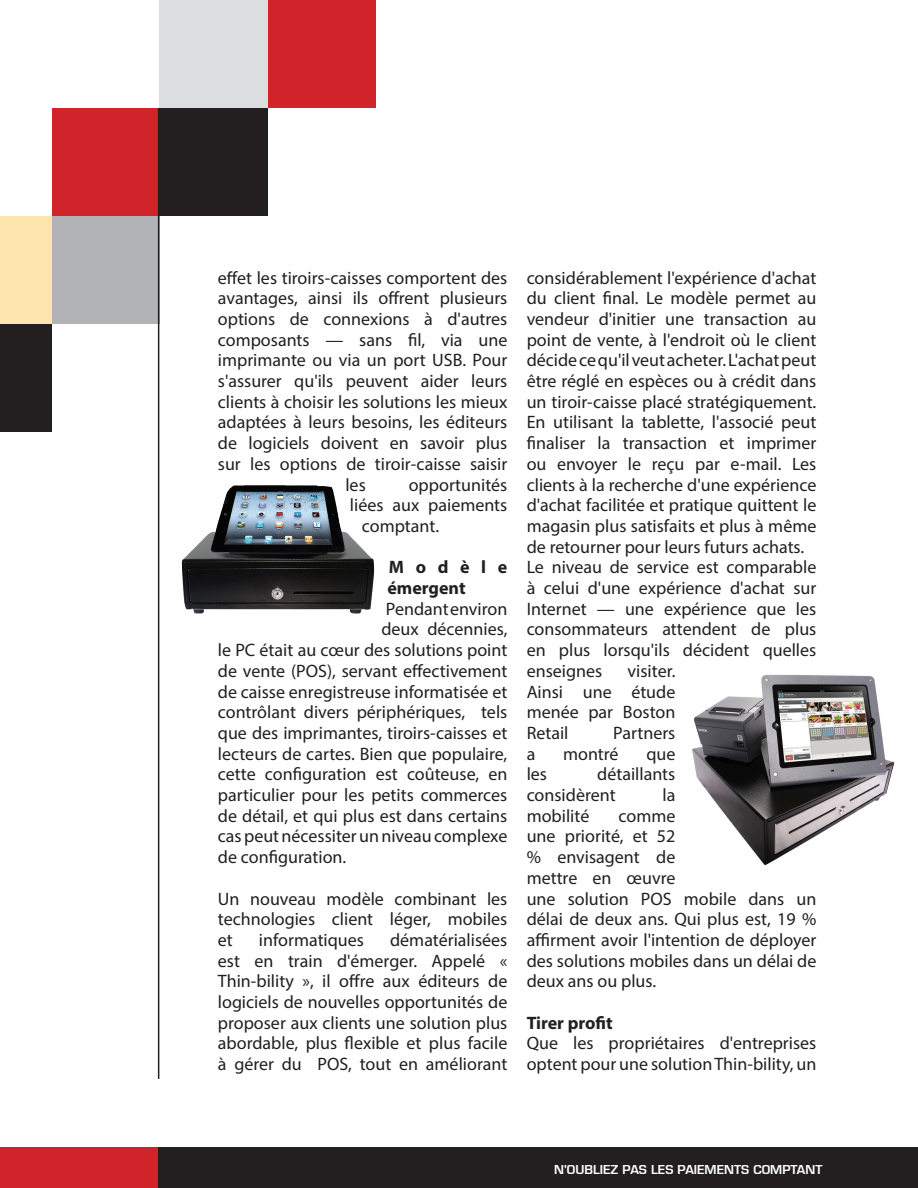
<style>
.page{position:relative;width:918px;height:1188px;background:#fff}
.page>*{position:absolute;margin:0;border:0;box-sizing:border-box;transform-origin:0 0}
.All_body_text{font:18px/20.7px "Myriad Pro";color:#231f20;text-align:justify}
.All_body_text-2{font:700 18px/20.7px "Myriad Pro";color:#231f20}
.t1{font:600 12px "Eurostile";color:#fff}
</style>
<div class="page">
<div style="left:157px;top:1148px;width:761px;height:40px;background:#231f20"></div>
<div style="left:0;top:1148px;width:158px;height:40px;background:#d1232a"></div>
<div style="left:160px;top:0;width:108px;height:108px;background:#dcdddf"></div>
<div style="left:268px;top:0;width:108px;height:108px;background:#d1232a"></div>
<div style="left:52px;top:108px;width:108px;height:108px;background:#d1232a"></div>
<div style="left:160px;top:108px;width:108px;height:108px;background:#231f20"></div>
<div style="left:0;top:216px;width:52px;height:108px;background:#fde6ad"></div>
<div style="left:52px;top:216px;width:108px;height:108px;background:#b2b3b7"></div>
<div style="left:0;top:324px;width:52px;height:108px;background:#231f20"></div>
<hr style="left:158px;top:108px;width:1px;height:971px;background:#231f20">
<img style="left:181px;top:485px;width:194px;height:129px">
<img style="left:692px;top:674px;width:203px;height:192px">
<p class="All_body_text" style="left:218px;top:267px;width:291px">effet les tiroirs-caisses comportent des</p>
<p class="All_body_text" style="left:218px;top:288px;width:291px">avantages, ainsi ils offrent plusieurs</p>
<p class="All_body_text" style="left:218px;top:308px;width:291px">options de connexions à d'autres</p>
<p class="All_body_text" style="left:218px;top:329px;width:291px">composants — sans fil, via une</p>
<p class="All_body_text" style="left:218px;top:350px;width:291px">imprimante ou via un port USB. Pour</p>
<p class="All_body_text" style="left:218px;top:370px;width:291px">s'assurer qu'ils peuvent aider leurs</p>
<p class="All_body_text" style="left:218px;top:391px;width:291px">clients à choisir les solutions les mieux</p>
<p class="All_body_text" style="left:218px;top:412px;width:291px">adaptées à leurs besoins, les éditeurs</p>
<p class="All_body_text" style="left:218px;top:432px;width:291px">de logiciels doivent en savoir plus</p>
<p class="All_body_text" style="left:218px;top:453px;width:291px">sur les options de tiroir-caisse saisir</p>
<p class="All_body_text" style="left:345px;top:474px;width:22px">les</p>
<p class="All_body_text" style="left:409px;top:474px;width:100px">opportunités</p>
<p class="All_body_text" style="left:350px;top:495px;width:159px">liées aux paiements</p>
<p class="All_body_text" style="left:362px;top:515px;width:79px">comptant.</p>
<p class="All_body_text-2" style="left:387px;top:556px;width:121px">Modèle émergent</p>
<p class="All_body_text" style="left:386px;top:598px;width:123px">Pendant environ</p>
<p class="All_body_text" style="left:381px;top:619px;width:127px">deux décennies,</p>
<p class="All_body_text" style="left:218px;top:639px;width:291px">le PC était au cœur des solutions point</p>
<p class="All_body_text" style="left:218px;top:660px;width:291px">de vente (POS), servant effectivement</p>
<p class="All_body_text" style="left:218px;top:681px;width:291px">de caisse enregistreuse informatisée et</p>
<p class="All_body_text" style="left:218px;top:702px;width:291px">contrôlant divers périphériques, tels</p>
<p class="All_body_text" style="left:218px;top:722px;width:291px">que des imprimantes, tiroirs-caisses et</p>
<p class="All_body_text" style="left:218px;top:743px;width:291px">lecteurs de cartes. Bien que populaire,</p>
<p class="All_body_text" style="left:218px;top:764px;width:291px">cette configuration est coûteuse, en</p>
<p class="All_body_text" style="left:218px;top:784px;width:291px">particulier pour les petits commerces</p>
<p class="All_body_text" style="left:218px;top:805px;width:291px">de détail, et qui plus est dans certains</p>
<p class="All_body_text" style="left:218px;top:826px;width:291px">cas peut nécessiter un niveau complexe</p>
<p class="All_body_text" style="left:218px;top:846px;width:130px">de configuration.</p>
<p class="All_body_text" style="left:218px;top:888px;width:291px">Un nouveau modèle combinant les technologies client léger, mobiles et</p>
<p class="All_body_text" style="left:259px;top:929px;width:107px">informatiques</p>
<p class="All_body_text" style="left:218px;top:929px;width:291px;text-indent:172px">dématérialisées est en train d'émerger. Appelé « Thin-bility », il offre aux éditeurs de logiciels de nouvelles opportunités de proposer aux clients une solution plus abordable, plus flexible et plus facile à gérer du POS, tout en améliorant</p>
<p class="All_body_text" style="left:527px;top:267px;width:291px">considérablement l'expérience d'achat du client final. Le modèle permet au vendeur d'initier une transaction au point de vente, à l'endroit où le client décide ce qu'il veut acheter. L'achat peut être réglé en espèces ou à crédit dans un tiroir-caisse placé stratégiquement.<br>En utilisant la tablette, l'associé peut finaliser la transaction et imprimer ou envoyer le reçu par e-mail. Les clients à la recherche d'une expérience d'achat facilitée et pratique quittent le magasin plus satisfaits et plus à même de retourner pour leurs futurs achats.</p>
<p class="All_body_text" style="left:527px;top:557px;width:291px">Le niveau de service est comparable à celui d'une expérience d'achat sur Internet — une expérience que les consommateurs attendent de plus en plus lorsqu'ils décident quelles enseignes</p>
<p class="All_body_text" style="left:527px;top:660px;width:150px;text-indent:101px">visiter.<br>Ainsi une étude menée par Boston Retail</p>
<p class="All_body_text" style="left:613px;top:722px;width:64px">Partners</p>
<p class="All_body_text" style="left:527px;top:743px;width:10px">a</p>
<p class="All_body_text" style="left:563px;top:743px;width:57px">montré</p>
<p class="All_body_text" style="left:646px;top:743px;width:31px">que</p>
<p class="All_body_text" style="left:527px;top:764px;width:22px">les</p>
<p class="All_body_text" style="left:527px;top:764px;width:150px;text-indent:71px">détaillants considèrent</p>
<p class="All_body_text" style="left:662px;top:784px;width:14px">la</p>
<p class="All_body_text" style="left:527px;top:805px;width:64px">mobilité</p>
<p class="All_body_text" style="left:527px;top:805px;width:291px;text-align:left;text-indent:92px">comme<br>une priorité, et 52<br>% envisagent de<br>mettre en œuvre<br>une solution POS mobile dans un délai de deux ans. Qui plus est, 19 % affirment avoir l'intention de déployer des solutions mobiles dans un délai de deux ans ou plus.</p>
<p class="All_body_text-2" style="left:527px;top:1012px;width:88px">Tirer profit</p>
<p class="All_body_text" style="left:527px;top:1033px;width:291px">Que les propriétaires d'entreprises optent pour une solution Thin-bility, un</p>
<p class="t1" style="left:554px;top:1162px;width:270px">N'OUBLIEZ PAS LES PAIEMENTS COMPTANT</p>
</div>
